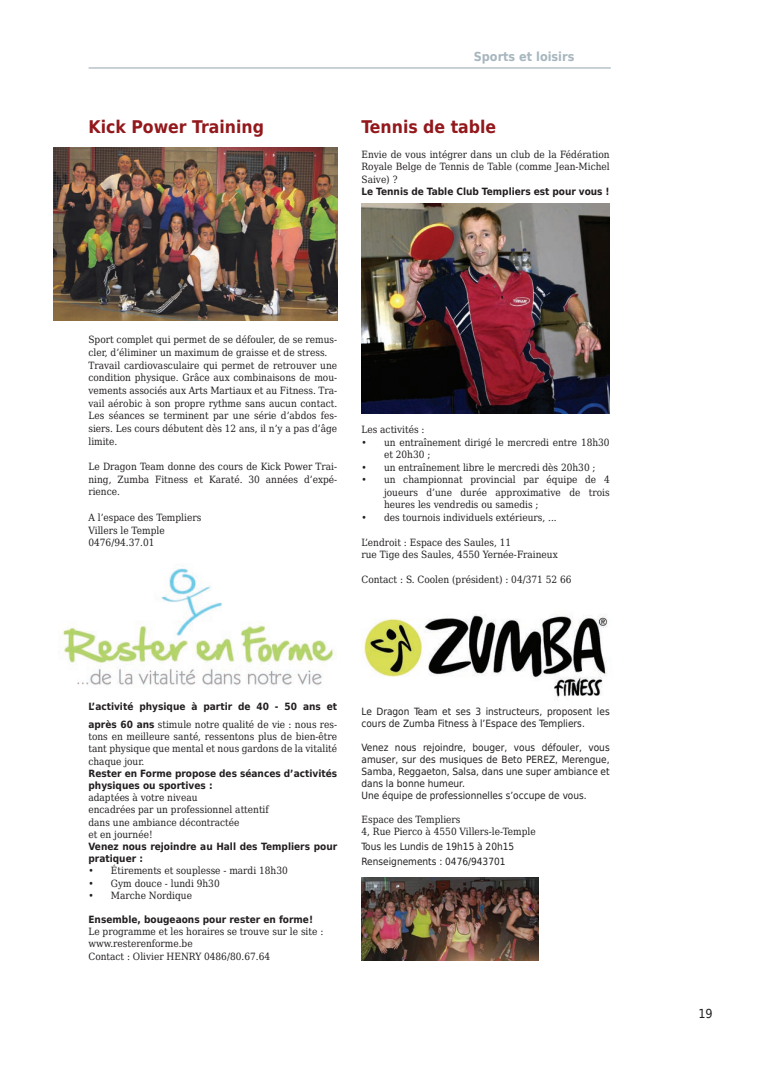
<style>
.page{position:relative;width:773px;height:1081px;background:#fff}
.page>*{position:absolute;margin:0;border:0;box-sizing:border-box;transform-origin:0 0}
.t1{font:700 17.5px "DejaVu Sans Condensed";color:#93181c}
.t2{font:700 12.5px "DejaVu Sans Condensed";color:#a7b6be}
.t3{font:12.5px "DejaVu Sans Condensed";color:#231f20}
.t4{font:10px/12.6px "DejaVu Serif Condensed";color:#231f20}
.t5{font:10px/12px "DejaVu Sans Condensed";color:#231f20}
.t6{font:700 10px/12.2px "DejaVu Sans Condensed";color:#231f20}
.s1{font-family:"DejaVu Sans Condensed";font-weight:700}
</style>
<div class="page">
<hr style="left:89px;top:67px;width:521px;height:2px;background:#a7b6be">
<img style="left:58px;top:568px;width:276px;height:118px">
<img style="left:53px;top:148px;width:284px;height:172px">
<img style="left:361px;top:204px;width:248px;height:210px">
<img style="left:364px;top:615px;width:244px;height:82px">
<img style="left:361px;top:877px;width:177px;height:83px">
<h1 class="t1" style="left:88px;top:112px;width:177px">Kick Power Training</h1>
<p class="t2" style="left:473px;top:46px;width:102px">Sports et loisirs</p>
<h1 class="t1" style="left:361px;top:112px;width:136px">Tennis de table</h1>
<p class="t4" style="left:361px;top:148px;width:250px;text-align:justify">Envie de vous intégrer dans un club de la Fédération Royale Belge de Tennis de Table (comme Jean-Michel Saive) ?</p>
<p class="t6" style="left:361px;top:185px;width:250px">Le Tennis de Table Club Templiers est pour vous !</p>
<p class="t4" style="left:88px;top:333px;width:250px">Sport complet qui permet de se défouler, de se remus&shy;cler, d’éliminer un maximum de graisse et de stress.<br>Travail cardiovasculaire qui permet de retrouver une condition physique. Grâce aux combinaisons de mou&shy;vements associés aux Arts Martiaux et au Fitness. Tra&shy;vail aérobic à son propre rythme sans aucun contact.<br>Les séances se terminent par une série d’abdos fes&shy;siers. Les cours débutent dès 12 ans, il n’y a pas d’âge limite.</p>
<p class="t4" style="left:88px;top:460px;width:250px;text-align:justify">Le Dragon Team donne des cours de Kick Power Trai&shy;ning, Zumba Fitness et Karaté. 30 années d’expé&shy;rience.</p>
<p class="t4" style="left:88px;top:510px;width:114px">A l’espace des Templiers<br>Villers le Temple<br>0476/94.37.01</p>
<p class="t4" style="left:361px;top:423px;width:65px">Les activités :</p>
<p class="t4" style="left:384px;top:435px;width:227px;text-indent:-22px">• un entraînement dirigé le mercredi entre 18h30 et 20h30 ;</p>
<p class="t4" style="left:361px;top:460px;width:235px">• un entraînement libre le mercredi dès 20h30 ;</p>
<p class="t4" style="left:384px;top:473px;width:227px;text-align:justify;text-indent:-22px">• un championnat provincial par équipe de 4 joueurs d’une durée approximative de trois heures les vendredis ou samedis ;</p>
<p class="t4" style="left:361px;top:510px;width:197px">• des tournois individuels extérieurs, ...</p>
<p class="t4" style="left:361px;top:535px;width:198px">L’endroit : Espace des Saules, 11<br>rue Tige des Saules, 4550 Yernée-Fraineux</p>
<p class="t4" style="left:361px;top:573px;width:211px">Contact : S. Coolen (président) : 04/371 52 66</p>
<p class="t6" style="left:88px;top:700px;width:250px">L’activité physique à partir de 40 - 50 ans et</p>
<p class="t4" style="left:88px;top:718px;width:250px;line-height:12.2px;text-align:justify"><span class="s1">après 60 ans</span> stimule notre qualité de vie : nous res&shy;tons en meilleure santé, ressentons plus de bien-être tant physique que mental et nous gardons de la vitalité chaque jour.</p>
<p class="t6" style="left:88px;top:767px;width:250px">Rester en Forme propose des séances d’activités physiques ou sportives :</p>
<p class="t4" style="left:88px;top:791px;width:182px;line-height:12.2px">adaptées à votre niveau<br>encadrées par un professionnel attentif dans une ambiance décontractée<br>et en journée!</p>
<p class="t6" style="left:88px;top:840px;width:250px">Venez nous rejoindre au Hall des Templiers pour pratiquer :</p>
<p class="t4" style="left:88px;top:864px;width:201px">• Étirements et souplesse - mardi 18h30</p>
<p class="t4" style="left:88px;top:876px;width:133px">• Gym douce - lundi 9h30</p>
<p class="t4" style="left:88px;top:888px;width:105px">• Marche Nordique</p>
<p class="t6" style="left:88px;top:913px;width:226px">Ensemble, bougeaons pour rester en forme!</p>
<p class="t4" style="left:88px;top:925px;width:236px;line-height:12.1px">Le programme et les horaires se trouve sur le site : www.resterenforme.be<br>Contact : Olivier HENRY 0486/80.67.64</p>
<p class="t5" style="left:361px;top:705px;width:250px">Le Dragon Team et ses 3 instructeurs, proposent les cours de Zumba Fitness à l’Espace des Templiers.</p>
<p class="t5" style="left:361px;top:741px;width:250px">Venez nous rejoindre, bouger, vous défouler, vous amuser, sur des musiques de Beto PEREZ, Merengue, Samba, Reggaeton, Salsa, dans une super ambiance et dans la bonne humeur.<br>Une équipe de professionnelles s’occupe de vous.</p>
<p class="t4" style="left:361px;top:813px;width:176px;line-height:12px">Espace des Templiers<br>4, Rue Pierco à 4550 Villers-le-Temple</p>
<p class="t5" style="left:361px;top:839px;width:154px;line-height:15px">Tous les Lundis de 19h15 à 20h15<br>Renseignements : 0476/943701</p>
<p class="t3" style="left:698px;top:1004px;width:16px">19</p>
</div>
